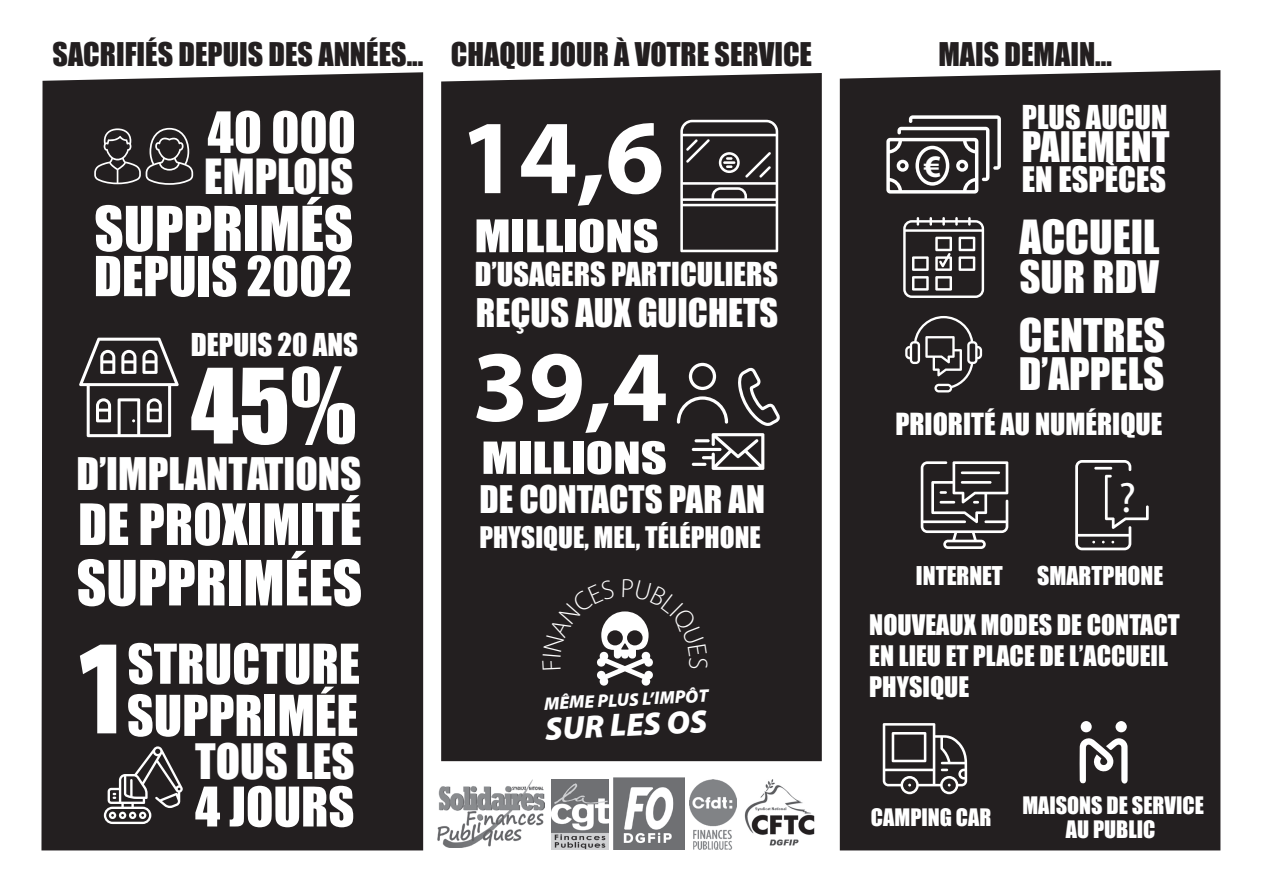
<style>
.page{position:relative;width:1263px;height:893px;background:#fff}
.page>*{position:absolute;margin:0;border:0;box-sizing:border-box;transform-origin:0 0}
.t1{font:900 136.5px "Myriad Pro";color:#fff;scale:.8 1}
.t2{font:700 106.2px "Myriad Pro";color:#fff}
.t3{font:700 101.7px "Myriad Pro";color:#fff}
.t4{font:95.85px "Impact";color:#fff}
.t5{font:57.6px "Impact";color:#fff}
.t6{font:57px "Impact";color:#fff}
.t7{font:52.65px "Impact";color:#fff}
.t8{font:52.05px "Impact";color:#fff}
.t9{font:50.85px "Impact";color:#fff}
.t10{font:50.7px "Impact";color:#fff}
.t11{font:50.55px "Impact";color:#fff}
.t12{font:44.85px "Impact";color:#fff}
.t13{font:44.55px "Impact";color:#fff}
.t14{font:43.2px "Impact";color:#fff}
.t15{font:42.6px "Impact";color:#fff}
.t16{font:42.6px "Myriad Pro";color:#fff}
.t17{font:41.55px "Impact";color:#fff;scale:1.21 1}
.t18{font:41.25px "Impact";color:#fff}
.t19{font:41.1px "Impact";color:#fff}
.t20{font:40.95px "Impact";color:#fff;scale:1.24 1}
.t21{font:38.7px "Impact";color:#fff}
.t22{font:36.3px "Impact";color:#fff}
.t23{font:34.95px "Impact";color:#fff}
.t24{font:italic 900 32.4px "Myriad Pro";color:#fff}
.t25{font:32.25px "Impact";color:#fff}
.t26{font:700 31.5px "Myriad Pro";color:#fff}
.t27{font:30.3px "Impact";color:#fff}
.t28{font:30px "Impact";color:#231f20}
.t29{font:28.95px "Impact";color:#fff}
.t30{font:28.05px "Impact";color:#fff}
.t31{font:27.3px "Impact";color:#fff}
.t32{font:25.95px/31.2px "Impact";color:#fff}
.t33{font:23.85px "Impact";color:#fff}
.t34{font:22.05px/23.5px "Impact";color:#fff;text-align:center}
.t35{font:italic 900 18.15px "Myriad Pro";color:#fff}
</style>
<div class="page">
<div style="left:41px;top:72px;width:382px;height:778px;background:#231f20"></div>
<div style="left:441px;top:73px;width:381px;height:688px;background:#231f20"></div>
<div style="left:840px;top:70px;width:380px;height:780px;background:#231f20"></div>
<img style="left:438px;top:779px;width:106px;height:68px">
<img style="left:552px;top:779px;width:56px;height:71px">
<img style="left:613px;top:778px;width:72px;height:71px">
<img style="left:690px;top:779px;width:47px;height:70px">
<img style="left:744px;top:779px;width:71px;height:67px">
<svg style="left:94px;top:128px;width:99px;height:57px;background:#484445"></svg>
<svg style="left:79px;top:338px;width:100px;height:99px"></svg>
<svg style="left:104px;top:746px;width:79px;height:78px"></svg>
<svg style="left:680px;top:120px;width:98px;height:132px;background:#4e4b4c"></svg>
<svg style="left:689px;top:363px;width:27px;height:27px"></svg>
<svg style="left:677px;top:396px;width:51px;height:28px"></svg>
<svg style="left:702px;top:433px;width:62px;height:37px"></svg>
<hr style="left:692px;top:448px;width:29px;height:3px;background:#fff;border-radius:2px">
<hr style="left:694px;top:439px;width:16px;height:3px;background:#fff;border-radius:2px">
<hr style="left:692px;top:463px;width:14px;height:3px;background:#fff;border-radius:2px">
<svg style="left:738px;top:368px;width:42px;height:58px;background:#4f4c4d"></svg>
<svg style="left:921px;top:461px;width:87px;height:88px"></svg>
<svg style="left:1075px;top:460px;width:74px;height:90px;background:#464344"></svg>
<svg style="left:883px;top:723px;width:84px;height:71px"></svg>
<svg style="left:1079px;top:736px;width:48px;height:48px"></svg>
<div style="left:1115px;top:721px;width:12px;height:11px;background:#fff;border-radius:50%"></div>
<div style="left:1081px;top:721px;width:11px;height:11px;background:#fff;border-radius:50%"></div>
<svg style="left:886px;top:115px;width:115px;height:79px"></svg>
<svg style="left:905px;top:316px;width:77px;height:76px;background:#4a4748"></svg>
<svg style="left:903px;top:217px;width:81px;height:81px"></svg>
<svg style="left:542px;top:579px;width:165px;height:107px;background:#3c393a"></svg>
<p class="t28" style="left:53px;top:31px;width:372px">SACRIFIÉS DEPUIS DES ANNÉES...</p>
<p class="t28" style="left:451px;top:31px;width:363px">CHAQUE JOUR À VOTRE SERVICE</p>
<p class="t28" style="left:938px;top:31px;width:175px">MAIS DEMAIN...</p>
<h3 class="t7" style="left:208px;top:91px;width:150px">40 000</h3>
<h3 class="t13" style="left:204px;top:142px;width:151px">EMPLOIS</h3>
<h3 class="t6" style="left:94px;top:184px;width:261px">SUPPRIMÉS</h3>
<h3 class="t9" style="left:94px;top:237px;width:260px">DEPUIS 2002</h3>
<p class="t29" style="left:191px;top:322px;width:169px">DEPUIS 20 ANS</p>
<h3 class="t4" style="left:191px;top:332px;width:167px">45%</h3>
<h3 class="t18" style="left:77px;top:442px;width:287px">D’IMPLANTATIONS</h3>
<h3 class="t7" style="left:78px;top:483px;width:285px">DE PROXIMITÉ</h3>
<h3 class="t5" style="left:77px;top:538px;width:287px">SUPPRIMÉES</h3>
<h1 class="t1" style="left:71px;top:610px;width:80px">1</h1>
<h3 class="t10" style="left:127px;top:624px;width:234px">STRUCTURE</h3>
<h3 class="t8" style="left:127px;top:675px;width:233px">SUPPRIMÉE</h3>
<h3 class="t12" style="left:195px;top:727px;width:161px">TOUS LES</h3>
<h3 class="t11" style="left:195px;top:767px;width:161px">4 JOURS</h3>
<h2 class="t2" style="left:460px;top:88px;width:206px">14,6</h2>
<h3 class="t17" style="left:474px;top:204px;width:154px">MILLIONS</h3>
<p class="t27" style="left:475px;top:251px;width:305px">D’USAGERS PARTICULIERS</p>
<p class="t22" style="left:476px;top:285px;width:304px">REÇUS AUX GUICHETS</p>
<h3 class="t3" style="left:472px;top:320px;width:197px">39,4</h3>
<h3 class="t20" style="left:481px;top:426px;width:151px">MILLIONS</h3>
<p class="t23" style="left:479px;top:472px;width:287px">DE CONTACTS PAR AN</p>
<p class="t31" style="left:479px;top:516px;width:283px">PHYSIQUE, MEL, TÉLÉPHONE</p>
<p class="t35" style="left:544px;top:692px;width:166px;rotate:-3deg">MÊME PLUS L’IMPÔT</p>
<p class="t24" style="left:544px;top:707px;width:164px;rotate:-3deg">SUR LES OS</p>
<p class="t26" style="left:924px;top:146px;width:19px">€</p>
<p class="t27" style="left:1022px;top:93px;width:147px">PLUS AUCUN</p>
<p class="t21" style="left:1022px;top:117px;width:149px">PAIEMENT</p>
<p class="t25" style="left:1022px;top:154px;width:146px">EN ESPÈCES</p>
<h3 class="t14" style="left:1019px;top:203px;width:142px">ACCUEIL</h3>
<h3 class="t19" style="left:1019px;top:244px;width:141px">SUR RDV</h3>
<h3 class="t15" style="left:1019px;top:302px;width:148px">CENTRES</h3>
<h3 class="t19" style="left:1019px;top:342px;width:147px">D’APPELS</h3>
<p class="t30" style="left:895px;top:403px;width:269px">PRIORITÉ AU NUMÉRIQUE</p>
<h3 class="t16" style="left:1119px;top:471px;width:19px">?</h3>
<p class="t33" style="left:916px;top:558px;width:88px">INTERNET</p>
<p class="t33" style="left:1037px;top:558px;width:128px">SMARTPHONE</p>
<p class="t32" style="left:869px;top:608px;width:312px">NOUVEAUX MODES DE CONTACT<br>EN LIEU ET PLACE DE L’ACCUEIL<br>PHYSIQUE</p>
<p class="t34" style="left:871px;top:804px;width:122px">CAMPING CAR</p>
<p class="t34" style="left:1022px;top:793px;width:183px">MAISONS DE SERVICE<br>AU PUBLIC</p>
</div>
